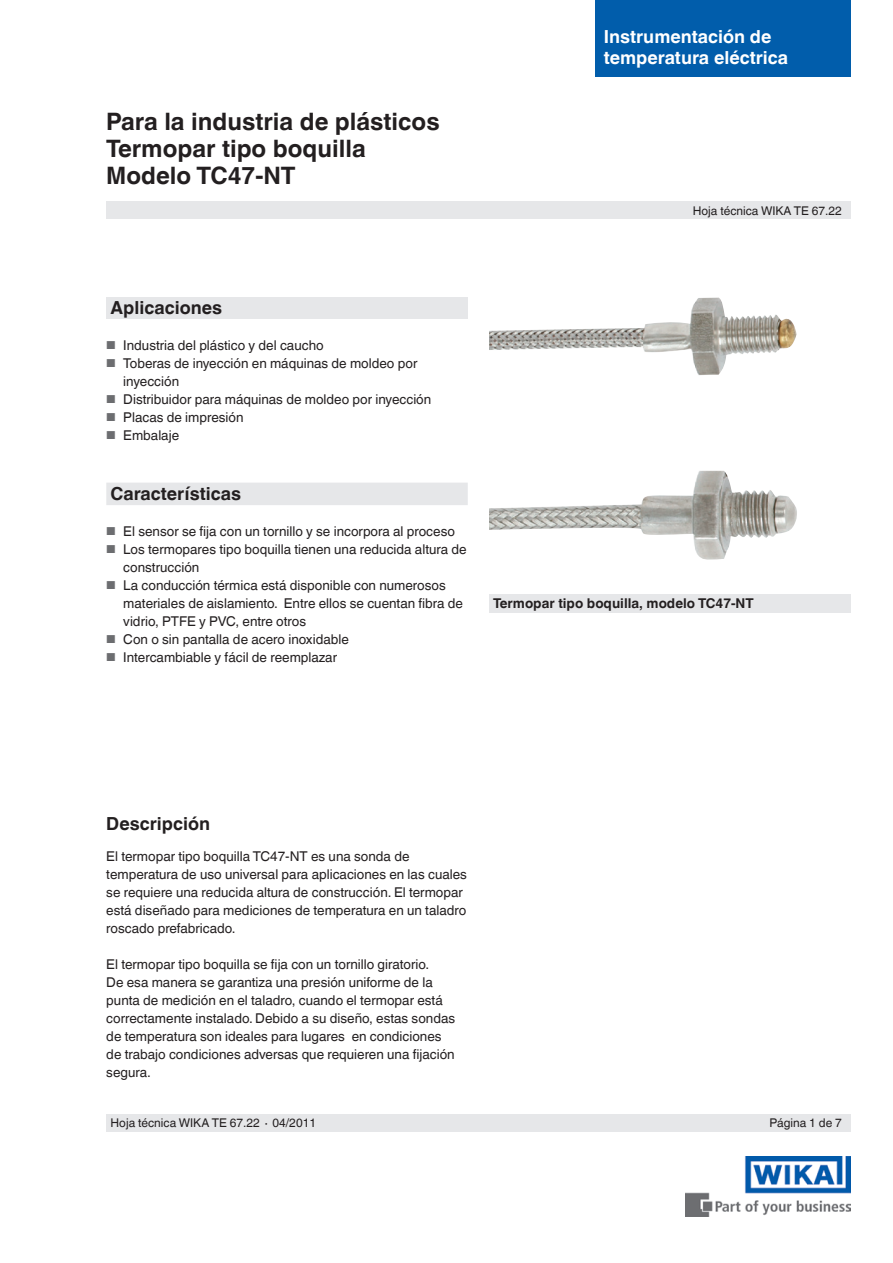
<style>
.page{position:relative;width:893px;height:1263px;background:#fff}
.page>*{position:absolute;margin:0;border:0;box-sizing:border-box;transform-origin:0 0}
.t1{font:700 24px/27px "Helvetica World";color:#231f20}
.t2{font:700 18px "Helvetica World";color:#231f20}
.t3{font:700 18px/21px "Helvetica World";color:#fff}
.t4{font:13.5px/18px "Helvetica World";color:#231f20}
.t5{font:700 13.5px "Helvetica World";color:#231f20}
.t6{font:12px "Helvetica World";color:#231f20}
.s1{font-size:11.55px;color:#6c6d70}
</style>
<div class="page">
<div style="left:106px;top:298px;width:362px;height:21px;background:#e6e7e9"></div>
<img style="left:685px;top:1157px;width:165px;height:59px">
<div style="left:106px;top:202px;width:744px;height:17px;background:#e6e7e9"></div>
<div style="left:106px;top:1114px;width:744px;height:17px;background:#e6e7e9"></div>
<div style="left:595px;top:0;width:255px;height:77px;background:#015dab"></div>
<img style="left:489px;top:298px;width:308px;height:262px">
<div style="left:489px;top:594px;width:361px;height:19px;background:#e6e7e9"></div>
<div style="left:106px;top:483px;width:362px;height:22px;background:#e6e7e9"></div>
<h1 class="t1" style="left:106px;top:108px;width:335px">Para la industria de plásticos<br>Termopar tipo boquilla<br>Modelo TC47-NT</h1>
<h2 class="t3" style="left:604px;top:26px;width:186px">Instrumentación de temperatura eléctrica</h2>
<p class="t6" style="left:693px;top:204px;width:151px">Hoja técnica WIKA TE 67.22</p>
<h2 class="t2" style="left:111px;top:297px;width:113px">Aplicaciones</h2>
<p class="t4" style="left:106px;top:336px;width:219px"><span class="s1">■</span> Industria del plástico y del caucho</p>
<p class="t4" style="left:123px;top:354px;width:296px;text-indent:-17px"><span class="s1">■</span> Toberas de inyección en máquinas de moldeo por inyección</p>
<p class="t4" style="left:106px;top:390px;width:326px"><span class="s1">■</span> Distribuidor para máquinas de moldeo por inyección</p>
<p class="t4" style="left:106px;top:408px;width:139px"><span class="s1">■</span> Placas de impresión</p>
<p class="t4" style="left:106px;top:426px;width:74px"><span class="s1">■</span> Embalaje</p>
<h2 class="t2" style="left:111px;top:483px;width:132px">Características</h2>
<p class="t4" style="left:106px;top:522px;width:350px"><span class="s1">■</span> El sensor se fija con un tornillo y se incorpora al proceso</p>
<p class="t4" style="left:123px;top:540px;width:345px;text-indent:-17px"><span class="s1">■</span> Los termopares tipo boquilla tienen una reducida altura de construcción</p>
<p class="t4" style="left:123px;top:576px;width:341px;text-indent:-17px"><span class="s1">■</span> La conducción térmica está disponible con numerosos materiales de aislamiento. Entre ellos se cuentan fibra de vidrio, PTFE y PVC, entre otros</p>
<p class="t4" style="left:106px;top:630px;width:244px"><span class="s1">■</span> Con o sin pantalla de acero inoxidable</p>
<p class="t4" style="left:106px;top:648px;width:232px"><span class="s1">■</span> Intercambiable y fácil de reemplazar</p>
<p class="t5" style="left:493px;top:596px;width:262px">Termopar tipo boquilla, modelo TC47-NT</p>
<h2 class="t2" style="left:106px;top:813px;width:105px">Descripción</h2>
<p class="t4" style="left:106px;top:848px;width:362px">El termopar tipo boquilla TC47-NT es una sonda de temperatura de uso universal para aplicaciones en las cuales se requiere una reducida altura de construcción. El termopar está diseñado para mediciones de temperatura en un taladro roscado prefabricado.</p>
<p class="t4" style="left:106px;top:956px;width:350px">El termopar tipo boquilla se fija con un tornillo giratorio.<br>De esa manera se garantiza una presión uniforme de la punta de medición en el taladro, cuando el termopar está correctamente instalado. Debido a su diseño, estas sondas de temperatura son ideales para lugares en condiciones de trabajo condiciones adversas que requieren una fijación segura.</p>
<p class="t6" style="left:111px;top:1116px;width:207px">Hoja técnica WIKA TE 67.22 ∙ 04/2011</p>
<p class="t6" style="left:769px;top:1116px;width:74px">Página 1 de 7</p>
</div>
